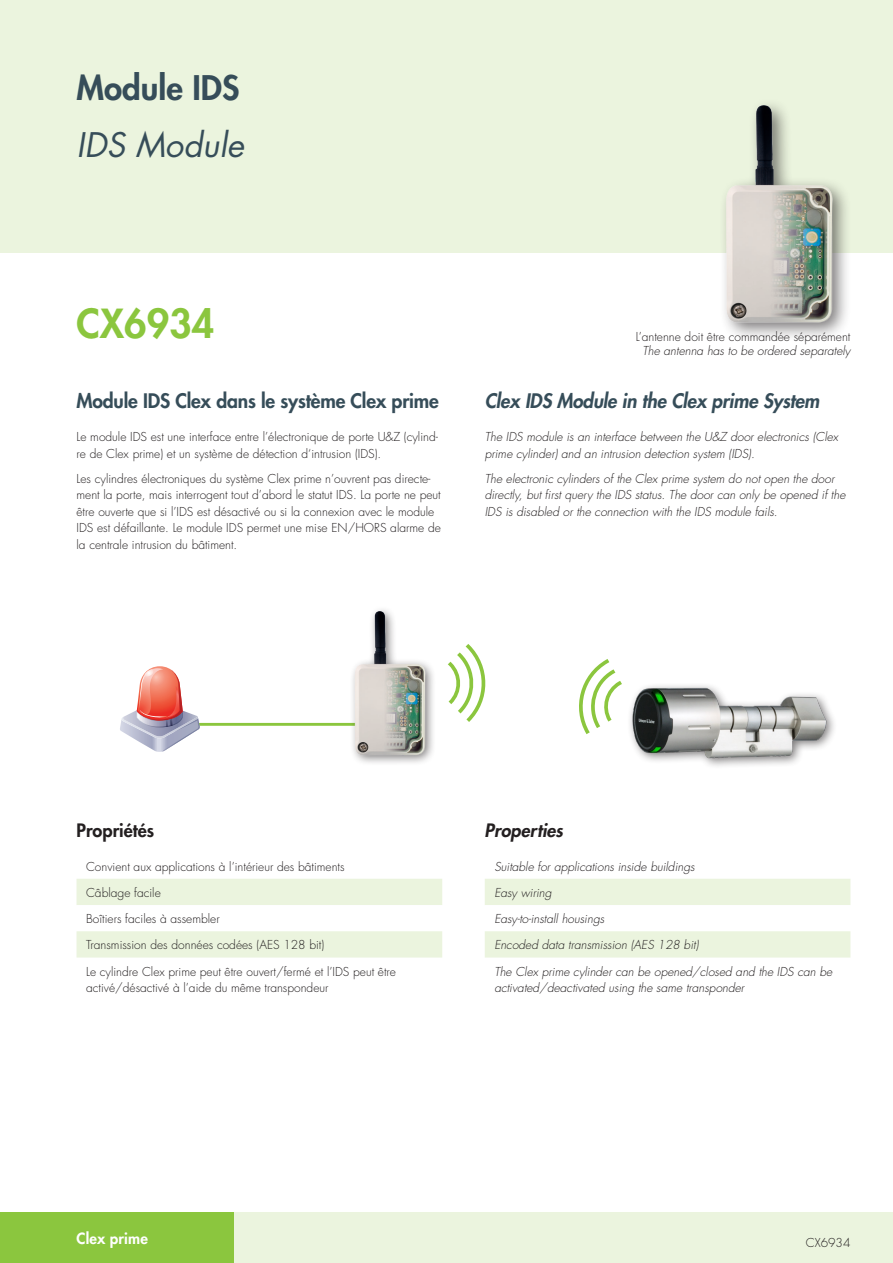
<style>
.page{position:relative;width:893px;height:1263px;background:#fff}
.page>*{position:absolute;margin:0;border:0;box-sizing:border-box;transform-origin:0 0}
.t1{font:800 39px "Futura Std";color:#8bc63e}
.t2{font:800 33px "Futura Std";color:#364d59}
.t3{font:italic 33px "Futura Std";color:#364d59}
.Body{font:800 19.5px "Futura Std";letter-spacing:-.01em;color:#364d59}
.Body-2{font:italic 800 19.5px "Futura Std";letter-spacing:-.01em;color:#364d59}
.t4{font:800 18px "Futura Std";color:#231f20}
.t5{font:italic 800 18px "Futura Std";color:#231f20}
.t6{font:800 15px "Futura Std";letter-spacing:.01em;color:#fff}
.Body-3{font:300 12px/16.5px "Futura Std";color:#231f20}
.Body-4{font:italic 300 12px/16.5px "Futura Std";color:#231f20}
.Tabelle_Daten_DE{font:300 12px "Futura Std";color:#231f20}
.Tabelle_Daten_ENG{font:italic 300 12px "Futura Std";color:#231f20}
.Tabelle_Daten_DE-2{font:italic 300 12px "Futura Std";color:#231f20}
</style>
<div class="page">
<div style="left:0;top:1212px;width:893px;height:51px;background:#ebf4de"></div>
<div style="left:0;top:1212px;width:234px;height:51px;background:#8bc63e"></div>
<div style="left:0;top:0;width:893px;height:253px;background:#ebf4de"></div>
<svg style="left:77px;top:957px;width:365px;height:1px"></svg>
<svg style="left:77px;top:879px;width:365px;height:78px"></svg>
<svg style="left:485px;top:957px;width:365px;height:1px"></svg>
<svg style="left:485px;top:879px;width:365px;height:78px"></svg>
<div style="left:719px;top:98px;width:133px;height:244px;background:#231f20;opacity:.6"></div>
<img style="left:720px;top:99px;width:117px;height:227px">
<hr style="left:193px;top:723px;width:175px;height:3px;background:#8bc63e">
<div style="left:349px;top:606px;width:87px;height:160px;background:#231f20;opacity:.6"></div>
<img style="left:351px;top:608px;width:77px;height:149px">
<svg style="left:120px;top:666px;width:80px;height:86px"></svg>
<svg style="left:579px;top:659px;width:43px;height:75px"></svg>
<svg style="left:430px;top:637px;width:56px;height:91px"></svg>
<div style="left:627px;top:682px;width:210px;height:87px;background:#231f20;opacity:.6"></div>
<img style="left:631px;top:686px;width:196px;height:73px">
<p class="t2" style="left:77px;top:67px;width:164px">Module IDS</p>
<p class="t3" style="left:77px;top:123px;width:169px">IDS Module</p>
<p class="t1" style="left:77px;top:299px;width:139px">CX6934</p>
<p class="Body" style="left:77px;top:389px;width:364px">Module IDS Clex dans le système Clex prime</p>
<p class="Body-3" style="left:77px;top:429px;width:363px">Le module IDS est une interface entre l’électronique de porte U&amp;Z (cylind&shy;re de Clex prime) et un système de détection d‘intrusion (IDS).</p>
<p class="Body-3" style="left:77px;top:470px;width:366px">Les cylindres électroniques du système Clex prime n’ouvrent pas directe&shy;ment la porte, mais interrogent tout d’abord le statut IDS. La porte ne peut être ouverte que si l’IDS est désactivé ou si la connexion avec le module IDS est défaillante. Le module IDS permet une mise EN/HORS alarme de la centrale intrusion du bâtiment.</p>
<p class="Body-3" style="left:636px;top:329px;width:216px">L’antenne doit être commandée séparément</p>
<p class="Body-4" style="left:642px;top:343px;width:210px">The antenna has to be ordered separately</p>
<p class="Body-2" style="left:485px;top:389px;width:336px">Clex IDS Module in the Clex prime System</p>
<p class="Body-4" style="left:485px;top:429px;width:355px">The IDS module is an interface between the U&amp;Z door electronics (Clex prime cylinder) and an intrusion detection system (IDS).</p>
<p class="Body-4" style="left:485px;top:470px;width:362px">The electronic cylinders of the Clex prime system do not open the door directly, but first query the IDS status. The door can only be opened if the<br>IDS is disabled or the connection with the IDS module fails.</p>
<p class="t4" style="left:77px;top:819px;width:79px">Propriétés</p>
<p class="t5" style="left:485px;top:819px;width:80px">Properties</p>
<p class="Tabelle_Daten_DE" style="left:86px;top:859px;width:260px">Convient aux applications à l’intérieur des bâtiments</p>
<p class="Tabelle_Daten_DE" style="left:86px;top:885px;width:76px">Câblage facile</p>
<p class="Tabelle_Daten_DE" style="left:86px;top:911px;width:135px">Boîtiers faciles à assembler</p>
<p class="Tabelle_Daten_DE" style="left:86px;top:938px;width:240px">Transmission des données codées (AES 128 bit)</p>
<p class="Tabelle_Daten_DE" style="left:86px;top:964px;width:311px">Le cylindre Clex prime peut être ouvert/fermé et l’IDS peut être</p>
<p class="Tabelle_Daten_DE" style="left:86px;top:980px;width:244px">activé/désactivé à l’aide du même transpondeur</p>
<p class="t6" style="left:77px;top:1228px;width:73px">Clex prime</p>
<p class="Tabelle_Daten_ENG" style="left:494px;top:859px;width:202px">Suitable for applications inside buildings</p>
<p class="Tabelle_Daten_ENG" style="left:494px;top:885px;width:59px">Easy wiring</p>
<p class="Tabelle_Daten_ENG" style="left:494px;top:911px;width:111px">Easy-to-install housings</p>
<p class="Tabelle_Daten_ENG" style="left:494px;top:938px;width:206px">Encoded data transmission (AES 128 bit)</p>
<p class="Tabelle_Daten_DE-2" style="left:494px;top:964px;width:340px">The Clex prime cylinder can be opened/closed and the IDS can be</p>
<p class="Tabelle_Daten_DE-2" style="left:494px;top:980px;width:251px">activated/deactivated using the same transponder</p>
<p class="Body-3" style="left:806px;top:1235px;width:46px">CX6934</p>
</div>
